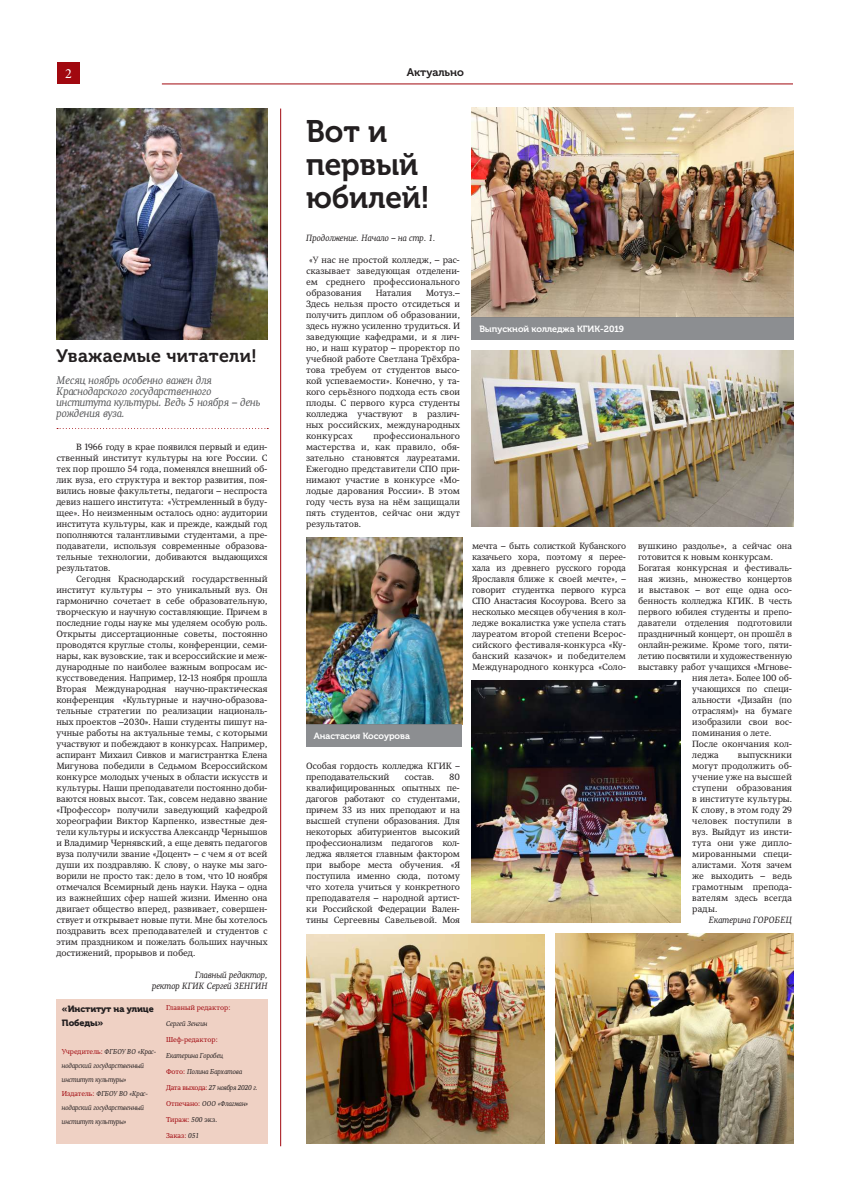
<style>
.page{position:relative;width:842px;height:1191px;background:#fff}
.page>*{position:absolute;margin:0;border:0;box-sizing:border-box;transform-origin:0 0}
.t1{font:31px/33px "Museo Cyrillic 700";color:#231f20}
.t2{font:18px "Museo Cyrillic 700";letter-spacing:.02em;color:#231f20}
.t3{font:14px "Minion Pro";color:#fff}
.t4{font:italic 11px/11px "Gregor";color:#57585a}
.t5{font:11px "Museo Cyrillic 700";letter-spacing:-.005em;color:#231f20}
.t6{font:9px/11px "Gregor";color:#231f20;text-align:justify}
.t7{font:italic 9px/11px "Gregor";color:#231f20;text-align:right}
.t8{font:9px "Museo Cyrillic 700";color:#fff}
.t9{font:9px/14px "Museo Cyrillic 900";letter-spacing:-.01em;color:#231f20}
.t10{font:italic 7px/14px "Gregor";color:#231f20}
.t11{font:7px "Gregor";letter-spacing:-.01em;color:#a1080f}
.t12{font:italic 7px "Gregor";letter-spacing:-.03em;color:#231f20}
.s1{font-style:normal;color:#a1080f}
.s2{font-style:italic;color:#231f20}
.s3{color:#231f20}
</style>
<div class="page">
<div style="left:57px;top:62px;width:23px;height:22px;background:#a1080f"></div>
<hr style="left:162px;top:83px;width:680px;height:1px;background:#a1080f">
<div style="left:794px;top:81px;width:48px;height:180px;background:#fff"></div>
<svg style="left:57px;top:428px;width:211px;height:1px"></svg>
<img style="left:57px;top:109px;width:211px;height:231px">
<div style="left:56px;top:999px;width:211px;height:144px;background:#efd1c4"></div>
<hr style="left:280px;top:109px;width:1px;height:1037px;background:#a1080f">
<img style="left:472px;top:108px;width:322px;height:210px">
<div style="left:472px;top:318px;width:322px;height:22px;background:#8c8e91"></div>
<img style="left:472px;top:351px;width:322px;height:176px">
<img style="left:307px;top:934px;width:237px;height:209px">
<img style="left:471px;top:681px;width:210px;height:241px">
<img style="left:555px;top:934px;width:238px;height:209px">
<img style="left:306px;top:537px;width:156px;height:188px">
<div style="left:306px;top:725px;width:156px;height:22px;background:#8c8e91"></div>
<h3 class="t3" style="left:65px;top:64px;width:8px">2</h3>
<p class="t5" style="left:407px;top:66px;width:59px">Актуально</p>
<h2 class="t2" style="left:57px;top:345px;width:201px">Уважаемые читатели!</h2>
<p class="t4" style="left:57px;top:374px;width:206px">Месяц ноябрь особенно важен для<br>Краснодарского государственного института культуры. Ведь 5 ноября – день рождения вуза.</p>
<p class="t6" style="left:56px;top:441px;width:213px;text-indent:20px">В 1966 году в крае появился первый и един&shy;ственный институт культуры на юге России. С тех пор прошло 54 года, поменялся внешний об&shy;лик вуза, его структура и вектор развития, поя&shy;вились новые факультеты, педагоги – неспроста девиз нашего института: «Устремленный в буду&shy;щее». Но неизменным осталось одно: аудитории института культуры, как и прежде, каждый год пополняются талантливыми студентами, а пре&shy;подаватели, используя современные образова&shy;тельные технологии, добиваются выдающихся результатов.</p>
<p class="t6" style="left:56px;top:573px;width:213px;text-indent:20px">Сегодня Краснодарский государственный институт культуры – это уникальный вуз. Он гармонично сочетает в себе образовательную, творческую и научную составляющие. Причем в последние годы науке мы уделяем особую роль.<br>Открыты диссертационные советы, постоянно проводятся круглые столы, конференции, семи&shy;нары, как вузовские, так и всероссийские и меж&shy;дународные по наиболее важным вопросам ис&shy;кусствоведения. Например, 12-13 ноября прошла Вторая Международная научно-практическая конференция «Культурные и научно-образова&shy;тельные стратегии по реализации националь&shy;ных проектов –2030». Наши студенты пишут на&shy;учные работы на актуальные темы, с которыми участвуют и побеждают в конкурсах. Например, аспирант Михаил Сивков и магистрантка Елена Мигунова победили в Седьмом Всероссийском конкурсе молодых ученых в области искусств и культуры. Наши преподаватели постоянно доби&shy;ваются новых высот. Так, совсем недавно звание «Профессор» получили заведующий кафедрой хореографии Виктор Карпенко, известные дея&shy;тели культуры и искусства Александр Чернышов и Владимир Чернявский, а еще девять педагогов вуза получили звание «Доцент» – с чем я от всей души их поздравляю. К слову, о науке мы заго&shy;ворили не просто так: дело в том, что 10 ноября отмечался Всемирный день науки. Наука – одна из важнейших сфер нашей жизни. Именно она двигает общество вперед, развивает, совершен&shy;ствует и открывает новые пути. Мне бы хотелось поздравить всех преподавателей и студентов с этим праздником и пожелать больших научных достижений, прорывов и побед.</p>
<p class="t7" style="left:152px;top:969px;width:117px">Главный редактор,<br>ректор КГИК Сергей ЗЕНГИН</p>
<p class="t9" style="left:62px;top:1001px;width:93px">«Институт на улице<br>Победы»</p>
<p class="t10" style="left:62px;top:1044px;width:96px"><span class="s1">Учредитель:</span> ФГБОУ ВО «Крас&shy;нодарский государственный институт культуры»<br><span class="s1">Издатель:</span> ФГБОУ ВО «Крас&shy;нодарский государственный институт культуры»</p>
<p class="t11" style="left:166px;top:1003px;width:66px">Главный редактор:</p>
<p class="t10" style="left:166px;top:1016px;width:43px">Сергей Зенгин</p>
<p class="t11" style="left:166px;top:1035px;width:53px">Шеф-редактор:</p>
<p class="t10" style="left:166px;top:1048px;width:59px">Екатерина Горобец</p>
<p class="t10" style="left:166px;top:1064px;width:78px"><span class="s1">Фото:</span> Полина Бархатова</p>
<p class="t12" style="left:166px;top:1083px;width:93px"><span class="s1">Дата выхода:</span> 27 ноября 2020 г.</p>
<p class="t10" style="left:166px;top:1096px;width:84px"><span class="s1">Отпечано:</span> ООО «Флагман»</p>
<p class="t11" style="left:166px;top:1115px;width:53px">Тираж: <span class="s2">500</span> <span class="s3">экз.</span></p>
<p class="t11" style="left:166px;top:1131px;width:34px">Заказ: <span class="s2">051</span></p>
<h1 class="t1" style="left:306px;top:115px;width:125px">Вот и первый юбилей!</h1>
<p class="t7" style="left:306px;top:232px;width:131px">Продолжение. Начало – на стр. 1.</p>
<p class="t6" style="left:306px;top:254px;width:155px;text-indent:3px">«У нас не простой колледж, – рас&shy;сказывает заведующая отделени&shy;ем среднего профессионального образования</p>
<p class="t6" style="left:306px;top:287px;width:156px;text-indent:120px">Мотуз.– Здесь нельзя просто отсидеться и получить диплом об образовании, здесь нужно усиленно трудиться. И заведующие кафедрами, и я лич&shy;но, и наш куратор – проректор по учебной работе Светлана Трёхбра&shy;това требуем от студентов высо&shy;кой успеваемости». Конечно, у та&shy;кого серьёзного подхода есть свои плоды. С первого курса студенты колледжа участвуют в различ&shy;ных российских, международных конкурсах</p>
<p class="t6" style="left:376px;top:287px;width:37px">Наталия</p>
<p class="t6" style="left:306px;top:430px;width:155px;text-indent:67px">профессионального мастерства и, как правило, обя&shy;зательно становятся лауреатами.<br>Ежегодно представители СПО при&shy;нимают участие в конкурсе «Мо&shy;лодые дарования России». В этом году честь вуза на нём защищали пять студентов, сейчас они ждут результатов.</p>
<p class="t8" style="left:314px;top:731px;width:98px">Анастасия Косоурова</p>
<p class="t6" style="left:306px;top:760px;width:156px">Особая гордость колледжа КГИК – преподавательский</p>
<p class="t6" style="left:306px;top:771px;width:156px;text-indent:143px">80 квалифицированных опытных пе&shy;дагогов работают со студентами, причем 33 из них преподают и на высшей ступени образования. Для некоторых абитуриентов высокий профессионализм педагогов кол&shy;леджа является главным фактором при выборе места обучения. «Я поступила именно сюда, потому что хотела учиться у конкретного преподавателя – народной артист&shy;ки Российской Федерации Вален&shy;тины Сергеевны Савельевой. Моя</p>
<p class="t6" style="left:405px;top:771px;width:31px">состав.</p>
<p class="t8" style="left:479px;top:324px;width:146px">Выпускной колледжа КГИК-2019</p>
<p class="t6" style="left:472px;top:540px;width:156px">мечта – быть солисткой Кубанского казачьего хора, поэтому я перее&shy;хала из древнего русского города Ярославля ближе к своей мечте», – говорит студентка первого курса СПО Анастасия Косоурова. Всего за несколько месяцев обучения в кол&shy;ледже вокалистка уже успела стать лауреатом второй степени Всерос&shy;сийского фестиваля-конкурса «Ку&shy;банский казачок» и победителем Международного конкурса «Соло-</p>
<p class="t6" style="left:638px;top:540px;width:156px">вушкино раздолье», а сейчас она</p>
<p class="t6" style="left:638px;top:551px;width:136px">готовится к новым конкурсам.</p>
<p class="t6" style="left:638px;top:562px;width:156px">Богатая конкурсная и фестиваль-</p>
<p class="t6" style="left:638px;top:573px;width:156px">ная жизнь, множество концертов</p>
<p class="t6" style="left:638px;top:584px;width:156px">и выставок – вот еще одна осо-</p>
<p class="t6" style="left:638px;top:595px;width:155px">бенность колледжа КГИК. В честь</p>
<p class="t6" style="left:638px;top:606px;width:156px">первого юбилея студенты и препо-</p>
<p class="t6" style="left:638px;top:617px;width:156px">даватели отделения подготовили</p>
<p class="t6" style="left:638px;top:628px;width:155px">праздничный концерт, он прошёл в</p>
<p class="t6" style="left:638px;top:639px;width:156px">онлайн-режиме. Кроме того, пяти-</p>
<p class="t6" style="left:638px;top:650px;width:156px">летию посвятили и художественную</p>
<p class="t6" style="left:638px;top:661px;width:156px">выставку работ учащихся «Мгнове-</p>
<p class="t6" style="left:692px;top:672px;width:101px">ния лета». Более 100 об-</p>
<p class="t6" style="left:692px;top:683px;width:101px">учающихся по специ-</p>
<p class="t6" style="left:692px;top:694px;width:101px">альности «Дизайн (по</p>
<p class="t6" style="left:692px;top:705px;width:101px">отраслям)» на бумаге</p>
<p class="t6" style="left:692px;top:716px;width:101px">изобразили свои вос-</p>
<p class="t6" style="left:692px;top:727px;width:81px">поминания о лете.</p>
<p class="t6" style="left:692px;top:738px;width:101px">После окончания кол-</p>
<p class="t6" style="left:692px;top:749px;width:28px">леджа</p>
<p class="t6" style="left:692px;top:749px;width:101px;text-indent:46px">выпускники могут продолжить об&shy;учение уже на высшей ступени образования в институте культуры.<br>К слову, в этом году 29 человек поступили в вуз. Выйдут из инсти&shy;тута они уже дипло&shy;мированными специ&shy;алистами. Хотя зачем же выходить – ведь грамотным препода&shy;вателям здесь всегда рады.</p>
<p class="t7" style="left:709px;top:914px;width:85px">Екатерина ГОРОБЕЦ</p>
</div>
